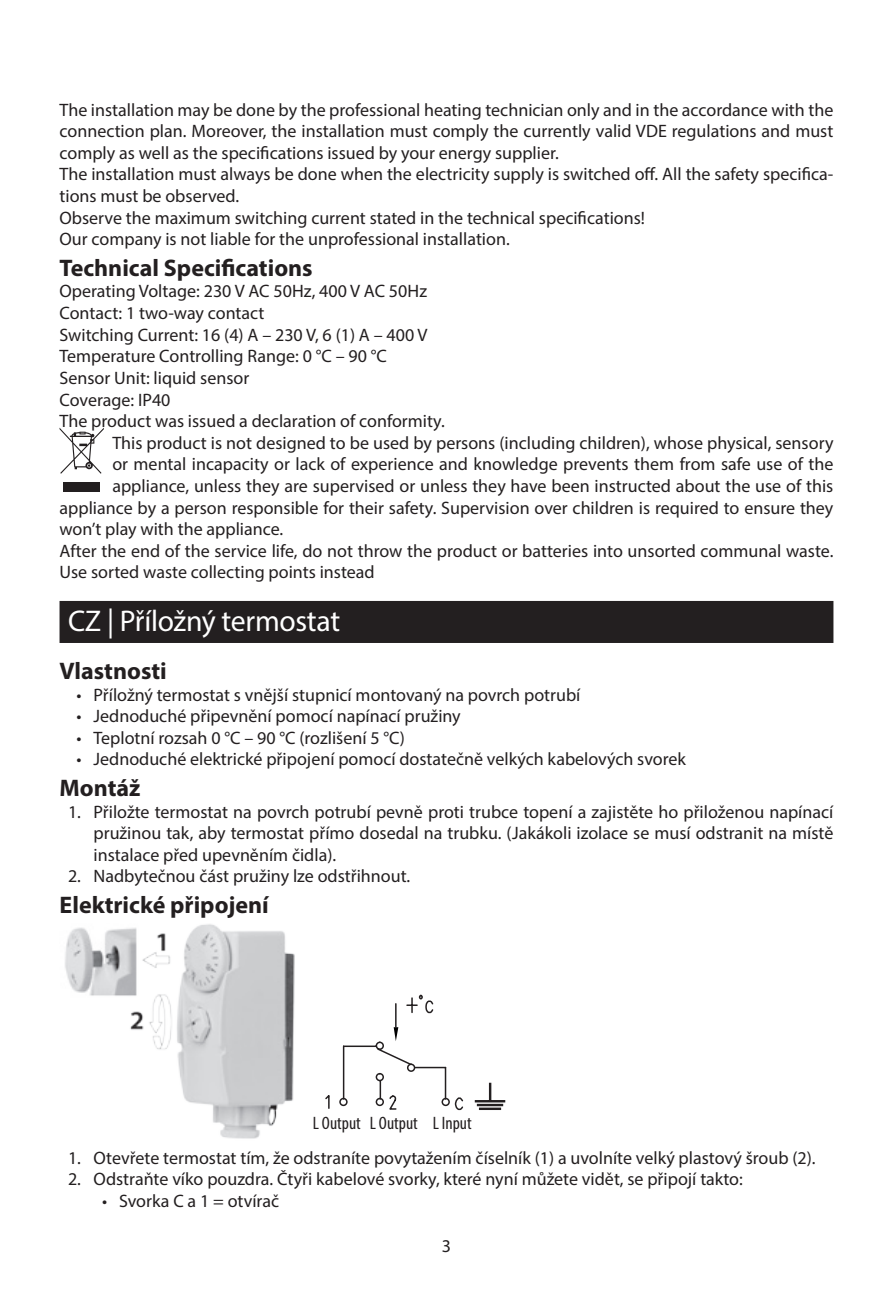
<style>
.page{position:relative;width:893px;height:1302px;background:#fff}
.page>*{position:absolute;margin:0;border:0;box-sizing:border-box;transform-origin:0 0}
.t1{font:30px "Myriad Pro";letter-spacing:-.01em;color:#fff}
.t2{font:700 24px "Myriad Pro";color:#231f20}
.t3{font:18px/21.6px "Myriad Pro";color:#231f20}
.t4{font:condensed 18px "Myriad Pro";color:#231f20}
</style>
<div class="page">
<div style="left:60px;top:601px;width:773px;height:42px;background:#231f20"></div>
<svg style="left:60px;top:427px;width:44px;height:46px"></svg>
<div style="left:63px;top:483px;width:37px;height:9px;background:#231f20"></div>
<img style="left:65px;top:924px;width:230px;height:215px">
<svg style="left:325px;top:994px;width:139px;height:116px"></svg>
<hr style="left:475px;top:1099px;width:30px;height:3px;background:#231f20">
<svg style="left:489px;top:1082px;width:2px;height:17px"></svg>
<hr style="left:477px;top:1103px;width:26px;height:2px;background:#231f20">
<hr style="left:479px;top:1107px;width:22px;height:2px;background:#231f20">
<p class="t3" style="left:60px;top:98px;width:775px">The installation may be done by the professional heating technician only and in the accordance with the connection plan. Moreover, the installation must comply the currently valid VDE regulations and must comply as well as the specifications issued by your energy supplier.<br>The installation must always be done when the electricity supply is switched off. All the safety specifica&shy;tions must be observed.<br>Observe the maximum switching current stated in the technical specifications!<br>Our company is not liable for the unprofessional installation.</p>
<h2 class="t2" style="left:60px;top:252px;width:255px">Technical Specifications</h2>
<p class="t3" style="left:60px;top:280px;width:369px">Operating Voltage: 230 V AC 50Hz, 400 V AC 50Hz</p>
<p class="t3" style="left:60px;top:302px;width:206px">Contact: 1 two-way contact</p>
<p class="t3" style="left:60px;top:323px;width:369px">Switching Current: 16 (4) A – 230 V, 6 (1) A – 400 V</p>
<p class="t3" style="left:60px;top:345px;width:329px">Temperature Controlling Range: 0 °C – 90 °C</p>
<p class="t3" style="left:60px;top:367px;width:191px">Sensor Unit: liquid sensor</p>
<p class="t3" style="left:60px;top:388px;width:112px">Coverage: IP40</p>
<p class="t3" style="left:60px;top:410px;width:387px">The product was issued a declaration of conformity.</p>
<p class="t3" style="left:112px;top:431px;width:723px">This product is not designed to be used by persons (including children), whose physical, sensory</p>
<p class="t3" style="left:112px;top:453px;width:723px">or mental incapacity or lack of experience and knowledge prevents them from safe use of the</p>
<p class="t3" style="left:112px;top:475px;width:722px">appliance, unless they are supervised or unless they have been instructed about the use of this</p>
<p class="t3" style="left:60px;top:496px;width:775px">appliance by a person responsible for their safety. Supervision over children is required to ensure they</p>
<p class="t3" style="left:60px;top:518px;width:225px">won’t play with the appliance.</p>
<p class="t3" style="left:60px;top:539px;width:775px">After the end of the service life, do not throw the product or batteries into unsorted communal waste.</p>
<p class="t3" style="left:60px;top:561px;width:317px">Use sorted waste collecting points instead</p>
<h1 class="t1" style="left:68px;top:602px;width:274px">CZ | Příložný termostat</h1>
<h2 class="t2" style="left:60px;top:655px;width:109px">Vlastnosti</h2>
<p class="t3" style="left:77px;top:683px;width:505px">• Příložný termostat s vnější stupnicí montovaný na povrch potrubí</p>
<p class="t3" style="left:77px;top:705px;width:386px">• Jednoduché připevnění pomocí napínací pružiny</p>
<p class="t3" style="left:77px;top:726px;width:330px">• Teplotní rozsah 0 °C – 90 °C (rozlišení 5 °C)</p>
<p class="t3" style="left:77px;top:748px;width:611px">• Jednoduché elektrické připojení pomocí dostatečně velkých kabelových svorek</p>
<h2 class="t2" style="left:60px;top:772px;width:82px">Montáž</h2>
<p class="t3" style="left:94px;top:800px;width:741px;text-align:justify;text-indent:-26px">1. Přiložte termostat na povrch potrubí pevně proti trubce topení a zajistěte ho přiloženou napínací pružinou tak, aby termostat přímo dosedal na trubku. (Jakákoli izolace se musí odstranit na místě instalace před upevněním čidla).</p>
<p class="t3" style="left:68px;top:865px;width:344px">2. Nadbytečnou část pružiny lze odstřihnout.</p>
<h2 class="t2" style="left:60px;top:889px;width:211px">Elektrické připojení</h2>
<p class="t4" style="left:313px;top:1111px;width:160px">L Output L Output L Input</p>
<p class="t3" style="left:68px;top:1146px;width:749px">1. Otevřete termostat tím, že odstraníte povytažením číselník (1) a uvolníte velký plastový šroub (2).</p>
<p class="t3" style="left:68px;top:1168px;width:676px">2. Odstraňte víko pouzdra. Čtyři kabelové svorky, které nyní můžete vidět, se připojí takto:</p>
<p class="t3" style="left:102px;top:1189px;width:179px">• Svorka C a 1 = otvírač</p>
<p class="t3" style="left:442px;top:1234px;width:11px">3</p>
</div>
